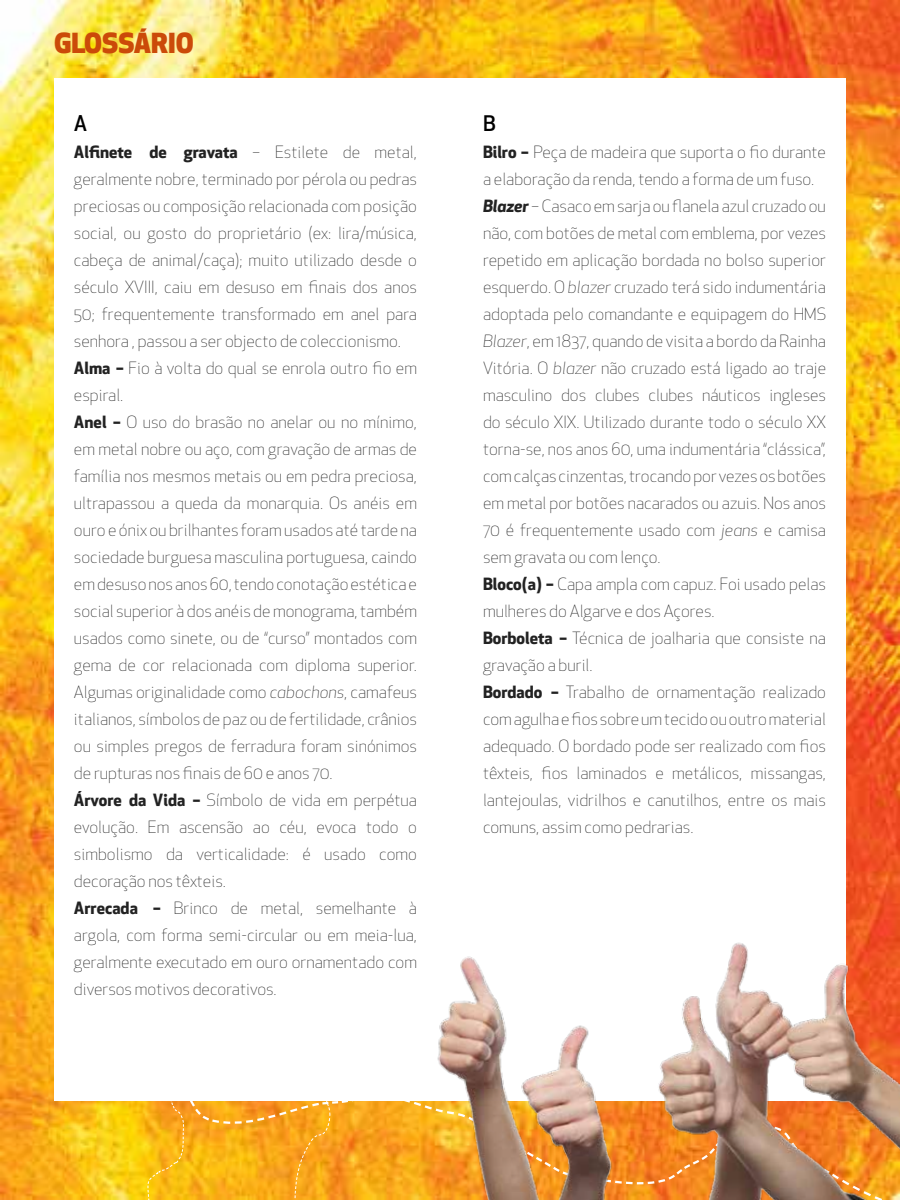
<style>
.page{position:relative;width:900px;height:1200px;background:#fff}
.page>*{position:absolute;margin:0;border:0;box-sizing:border-box;transform-origin:0 0}
.t1{font:800 27px "Apex New";color:#cb4a09}
.t2{font:500 21px "Apex New";color:#000}
.t3{font:300 16.5px/27px "Apex New";color:#222}
.s1{font-weight:700}
.s2{font-style:italic}
.s3{font-weight:700;font-style:italic}
</style>
<div class="page">
<img style="left:0;top:0;width:900px;height:1200px">
<div style="left:55px;top:78px;width:791px;height:1023px;background:#fff"></div>
<svg style="left:119px;top:853px;width:781px;height:347px"></svg>
<img style="left:430px;top:920px;width:470px;height:280px">
<svg style="left:221px;top:1052px;width:121px;height:148px"></svg>
<svg style="left:147px;top:1045px;width:66px;height:155px"></svg>
<h1 class="t1" style="left:54px;top:28px;width:141px">GLOSSÁRIO</h1>
<p class="t2" style="left:74px;top:112px;width:15px">A</p>
<p class="t3" style="left:74px;top:139px;width:345px"><span class="s1">Alfinete de gravata</span> – Estilete de metal, geralmente nobre, terminado por pérola ou pedras preciosas ou composição relacionada com posição social, ou gosto do proprietário (ex: lira/música, cabeça de animal/caça); muito utilizado desde o século XVIII, caiu em desuso em finais dos anos 50; frequentemente transformado em anel para senhora , passou a ser objecto de coleccionismo.<br><span class="s1">Alma –</span> Fio à volta do qual se enrola outro fio em espiral.<br><span class="s1">Anel –</span> O uso do brasão no anelar ou no mínimo, em metal nobre ou aço, com gravação de armas de família nos mesmos metais ou em pedra preciosa, ultrapassou a queda da monarquia. Os anéis em ouro e ónix ou brilhantes foram usados até tarde na sociedade burguesa masculina portuguesa, caindo em desuso nos anos 60, tendo conotação estética e social superior à dos anéis de monograma, também usados como sinete, ou de “curso” montados com gema de cor relacionada com diploma superior.<br>Algumas originalidade como <span class="s2">cabochons</span>, camafeus italianos, símbolos de paz ou de fertilidade, crânios ou simples pregos de ferradura foram sinónimos de rupturas nos finais de 60 e anos 70.<br><span class="s1">Árvore da Vida –</span> Símbolo de vida em perpétua evolução. Em ascensão ao céu, evoca todo o simbolismo da verticalidade: é usado como decoração nos têxteis.<br><span class="s1">Arrecada –</span> Brinco de metal, semelhante à argola, com forma semi-circular ou em meia-lua, geralmente executado em ouro ornamentado com diversos motivos decorativos.</p>
<p class="t2" style="left:483px;top:112px;width:14px">B</p>
<p class="t3" style="left:483px;top:139px;width:345px"><span class="s1">Bilro –</span> Peça de madeira que suporta o fio durante a elaboração da renda, tendo a forma de um fuso.<br><span class="s3">Blazer</span> – Casaco em sarja ou flanela azul cruzado ou não, com botões de metal com emblema, por vezes repetido em aplicação bordada no bolso superior esquerdo. O <span class="s2">blazer</span> cruzado terá sido indumentária adoptada pelo comandante e equipagem do HMS <span class="s2">Blazer</span>, em 1837, quando de visita a bordo da Rainha Vitória. O <span class="s2">blazer</span> não cruzado está ligado ao traje masculino dos clubes clubes náuticos ingleses do século XIX. Utilizado durante todo o século XX torna-se, nos anos 60, uma indumentária “clássica”, com calças cinzentas, trocando por vezes os botões em metal por botões nacarados ou azuis. Nos anos 70 é frequentemente usado com <span class="s2">jeans</span> e camisa sem gravata ou com lenço.<br><span class="s1">Bloco(a) –</span> Capa ampla com capuz. Foi usado pelas mulheres do Algarve e dos Açores.<br><span class="s1">Borboleta –</span> Técnica de joalharia que consiste na gravação a buril.<br><span class="s1">Bordado –</span> Trabalho de ornamentação realizado com agulha e fios sobre um tecido ou outro material adequado. O bordado pode ser realizado com fios têxteis, fios laminados e metálicos, missangas, lantejoulas, vidrilhos e canutilhos, entre os mais comuns, assim como pedrarias.</p>
</div>
